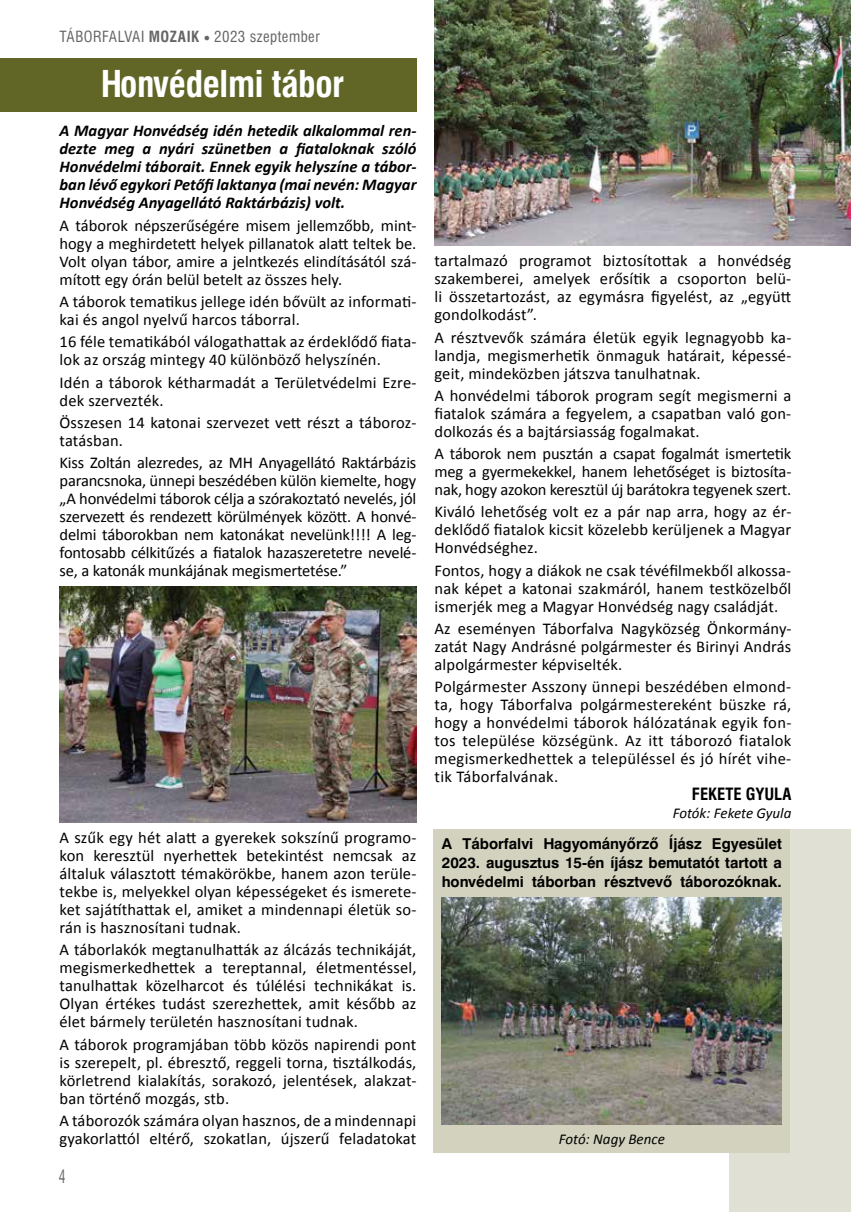
<style>
.page{position:relative;width:851px;height:1212px;background:#fff}
.page>*{position:absolute;margin:0;border:0;box-sizing:border-box;transform-origin:0 0}
.t1{font:700 36px "Swiss 721 Cn PFL";letter-spacing:-.01em;color:#fff}
.t2{font:18px "Swiss 721 Cn PFL";color:#646567;scale:.75 1}
.t3{font:16.5px/18px "Calibri";letter-spacing:.01em;color:#000;text-align:justify}
.t4{font:italic 700 16.5px/18px "Calibri";color:#000;text-align:justify}
.t5{font:700 16.5px "Swiss 721 Cn PFL";color:#000}
.t6{font:700 15px/19.2px "Swiss 721 PFL";color:#000;text-align:justify}
.t7{font:15px "Swiss 721 Cn PFL";letter-spacing:.03em;color:#646567}
.t8{font:italic 15px "Calibri";color:#000}
.s1{font-weight:700}
.s2{font-family:"Times New Roman";font-size:10.5px}
</style>
<div class="page">
<div style="left:729px;top:829px;width:121px;height:383px;background:#e0e1d4"></div>
<hr style="left:850px;top:655px;width:1px;height:557px;background:#ab8346">
<div style="left:0;top:58px;width:416px;height:53px;background:#616627"></div>
<img style="left:434px;top:0;width:416px;height:245px">
<img style="left:60px;top:587px;width:356px;height:235px">
<div style="left:433px;top:829px;width:357px;height:323px;background:#d3d2be"></div>
<img style="left:442px;top:897px;width:339px;height:227px">
<p class="t7" style="left:60px;top:28px;width:262px">TÁBORFALVAI <span class="s1">MOZAIK</span> <span class="s2">●</span> 2023 szeptember</p>
<h1 class="t1" style="left:101px;top:62px;width:245px">Honvédelmi tábor</h1>
<p class="t4" style="left:60px;top:121px;width:358px">A Magyar Honvédség idén hetedik alkalommal ren&shy;dezte meg a nyári szünetben a fiataloknak szóló Honvédelmi táborait. Ennek egyik helyszíne a tábor&shy;ban lévő egykori Petőfi laktanya (mai nevén: Magyar Honvédség Anyagellátó Raktárbázis) volt.</p>
<p class="t3" style="left:60px;top:215px;width:358px">A táborok népszerűségére misem jellemzőbb, mint&shy;hogy a meghirdetett helyek pillanatok alatt teltek be.<br>Volt olyan tábor, amire a jelntkezés elindításától szá&shy;mított egy órán belül betelt az összes hely.</p>
<p class="t3" style="left:60px;top:292px;width:358px">A táborok tematikus jellege idén bővült az informati&shy;kai és angol nyelvű harcos táborral.</p>
<p class="t3" style="left:60px;top:332px;width:358px">16 féle tematikából válogathattak az érdeklődő fiata&shy;lok az ország mintegy 40 különböző helyszínén.</p>
<p class="t3" style="left:60px;top:372px;width:358px">Idén a táborok kétharmadát a Területvédelmi Ezre&shy;dek szervezték.</p>
<p class="t3" style="left:60px;top:412px;width:358px">Összesen 14 katonai szervezet vett részt a táboroz&shy;tatásban.</p>
<p class="t3" style="left:60px;top:453px;width:358px">Kiss Zoltán alezredes, az MH Anyagellátó Raktárbázis parancsnoka, ünnepi beszédében külön kiemelte, hogy „A honvédelmi táborok célja a szórakoztató nevelés, jól szervezett és rendezett körülmények között. A honvé&shy;delmi táborokban nem katonákat nevelünk!!!! A leg&shy;fontosabb célkitűzés a fiatalok hazaszeretetre nevelé&shy;se, a katonák munkájának megismertetése.”</p>
<p class="t3" style="left:60px;top:828px;width:358px">A szűk egy hét alatt a gyerekek sokszínű programo&shy;kon keresztül nyerhettek betekintést nemcsak az általuk választott témakörökbe, hanem azon terüle&shy;tekbe is, melyekkel olyan képességeket és ismerete&shy;ket sajátíthattak el, amiket a mindennapi életük so&shy;rán is hasznosítani tudnak.</p>
<p class="t3" style="left:60px;top:940px;width:358px">A táborlakók megtanulhatták az álcázás technikáját, megismerkedhettek a tereptannal, életmentéssel, tanulhattak közelharcot és túlélési technikákat is.<br>Olyan értékes tudást szerezhettek, amit később az élet bármely területén hasznosítani tudnak.</p>
<p class="t3" style="left:60px;top:1034px;width:358px">A táborok programjában több közös napirendi pont is szerepelt, pl. ébresztő, reggeli torna, tisztálkodás, körletrend kialakítás, sorakozó, jelentések, alakzat&shy;ban történő mozgás, stb.</p>
<p class="t3" style="left:60px;top:1111px;width:358px">A táborozók számára olyan hasznos, de a mindennapi gyakorlattól eltérő, szokatlan, újszerű feladatokat</p>
<p class="t2" style="left:59px;top:1165px;width:10px">4</p>
<p class="t3" style="left:434px;top:251px;width:358px">tartalmazó programot biztosítottak a honvédség szakemberei, amelyek erősítik a csoporton belü&shy;li összetartozást, az egymásra figyelést, az „együtt gondolkodást”.</p>
<p class="t3" style="left:434px;top:327px;width:358px">A résztvevők számára életük egyik legnagyobb ka&shy;landja, megismerhetik önmaguk határait, képessé&shy;geit, mindeközben játszva tanulhatnak.</p>
<p class="t3" style="left:434px;top:385px;width:358px">A honvédelmi táborok program segít megismerni a fiatalok számára a fegyelem, a csapatban való gon&shy;dolkozás és a bajtársiasság fogalmakat.</p>
<p class="t3" style="left:434px;top:444px;width:358px">A táborok nem pusztán a csapat fogalmát ismertetik meg a gyermekekkel, hanem lehetőséget is biztosíta&shy;nak, hogy azokon keresztül új barátokra tegyenek szert.</p>
<p class="t3" style="left:434px;top:502px;width:358px">Kiváló lehetőség volt ez a pár nap arra, hogy az ér&shy;deklődő fiatalok kicsit közelebb kerüljenek a Magyar Honvédséghez.</p>
<p class="t3" style="left:434px;top:560px;width:358px">Fontos, hogy a diákok ne csak tévéfilmekből alkossa&shy;nak képet a katonai szakmáról, hanem testközelből ismerjék meg a Magyar Honvédség nagy családját.</p>
<p class="t3" style="left:434px;top:619px;width:358px">Az eseményen Táborfalva Nagyközség Önkormány&shy;zatát Nagy Andrásné polgármester és Birinyi András alpolgármester képviselték.</p>
<p class="t3" style="left:434px;top:677px;width:358px">Polgármester Asszony ünnepi beszédében elmond&shy;ta, hogy Táborfalva polgármestereként büszke rá, hogy a honvédelmi táborok hálózatának egyik fon&shy;tos települése községünk. Az itt táborozó fiatalok megismerkedhettek a településsel és jó hírét vihe&shy;tik Táborfalvának.</p>
<p class="t5" style="left:691px;top:784px;width:101px">FEKETE GYULA</p>
<p class="t8" style="left:672px;top:804px;width:120px">Fotók: Fekete Gyula</p>
<p class="t6" style="left:442px;top:833px;width:341px">A Táborfalvi Hagyományőrző Íjász Egyesület 2023. augusztus 15-én íjász bemutatót tartott a honvédelmi táborban résztvevő táborozóknak.</p>
<p class="t8" style="left:559px;top:1130px;width:107px">Fotó: Nagy Bence</p>
</div>
